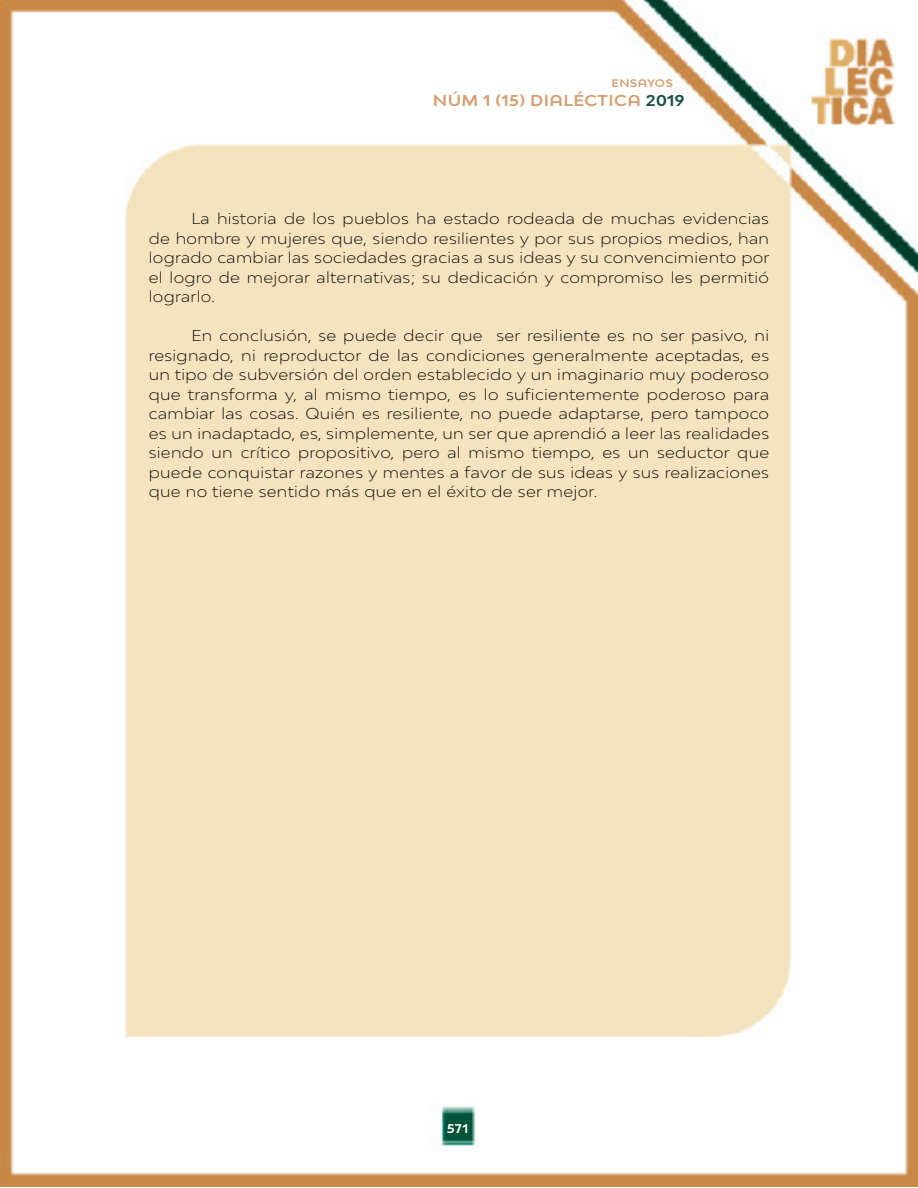
<style>
.page{position:relative;width:918px;height:1188px;background:#fff}
.page>*{position:absolute;margin:0;border:0;box-sizing:border-box;transform-origin:0 0}
.t1{font:300 expanded 15px/19.5px "Bw Modelica";letter-spacing:.02em;color:#000;text-align:justify}
.t2{font:700 expanded 15px "Bw Modelica SS01";letter-spacing:.03em;color:#d89e70}
.t3{font:700 expanded 12px "Bw Modelica SS01";color:#fff}
.t4{font:700 expanded 10.5px "Bw Modelica SS01";letter-spacing:.03em;color:#d89e70}
.s1{color:#184f46}
</style>
<div class="page">
<img style="left:0;top:0;width:918px;height:1187px">
<p class="t4" style="left:611px;top:76px;width:63px">ENSAYOS</p>
<p class="t2" style="left:433px;top:91px;width:253px">NÚM 1 (15) DIALÉCTICA <span class="s1">2019</span></p>
<p class="t1" style="left:149px;top:209px;width:622px;text-indent:43px">La historia de los pueblos ha estado rodeada de muchas evidencias de hombre y mujeres que, siendo resilientes y por sus propios medios, han logrado cambiar las sociedades gracias a sus ideas y su convencimiento por el logro de mejorar alternativas; su dedicación y compromiso les permitió lograrlo.</p>
<p class="t1" style="left:149px;top:326px;width:622px;text-indent:43px">En conclusión, se puede decir que ser resiliente es no ser pasivo, ni resignado, ni reproductor de las condiciones generalmente aceptadas, es un tipo de subversión del orden establecido y un imaginario muy poderoso que transforma y, al mismo tiempo, es lo suficientemente poderoso para cambiar las cosas. Quién es resiliente, no puede adaptarse, pero tampoco es un inadaptado, es, simplemente, un ser que aprendió a leer las realidades siendo un crítico propositivo, pero al mismo tiempo, es un seductor que puede conquistar razones y mentes a favor de sus ideas y sus realizaciones que no tiene sentido más que en el éxito de ser mejor.</p>
<p class="t3" style="left:447px;top:1121px;width:23px">571</p>
</div>
